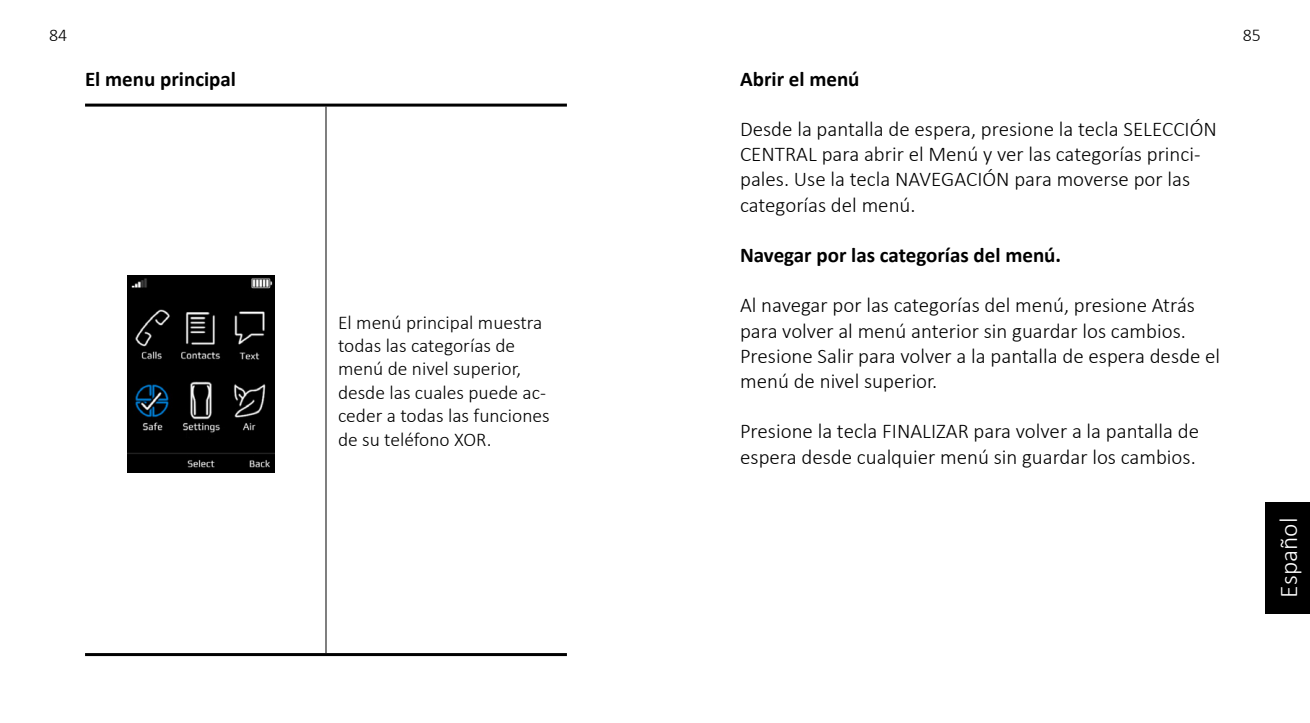
<style>
.page{position:relative;width:1310px;height:723px;background:#fff}
.page>*{position:absolute;margin:0;border:0;box-sizing:border-box;transform-origin:0 0}
.t1{font:300 25.5px "Calibri";color:#fff}
.t2{font:300 21px/25.2px "Calibri";color:#000}
.t3{font:700 21px "Calibri";color:#000}
.t4{font:300 19.5px/23.4px "Calibri";color:#000}
.t5{font:300 18px "Calibri";color:#000}
</style>
<div class="page">
<hr style="left:85px;top:104px;width:241px;height:3px;background:#000">
<hr style="left:326px;top:104px;width:241px;height:3px;background:#000">
<hr style="left:325px;top:107px;width:1px;height:546px;background:#000">
<hr style="left:85px;top:653px;width:241px;height:3px;background:#000">
<hr style="left:326px;top:653px;width:241px;height:3px;background:#000">
<img style="left:128px;top:276px;width:147px;height:196px">
<div style="left:1265px;top:502px;width:45px;height:111px;background:#000"></div>
<p class="t5" style="left:49px;top:23px;width:20px">84</p>
<p class="t3" style="left:85px;top:64px;width:153px">El menu principal</p>
<p class="t4" style="left:338px;top:310px;width:213px">El menú principal muestra todas las categorías de menú de nivel superior, desde las cuales puede ac&shy;ceder a todas las funciones de su teléfono XOR.</p>
<p class="t3" style="left:740px;top:64px;width:121px">Abrir el menú</p>
<p class="t2" style="left:740px;top:116px;width:478px">Desde la pantalla de espera, presione la tecla SELECCIÓN CENTRAL para abrir el Menú y ver las categorías princi&shy;pales. Use la tecla NAVEGACIÓN para moverse por las categorías del menú.</p>
<p class="t3" style="left:740px;top:240px;width:323px">Navegar por las categorías del menú.</p>
<p class="t2" style="left:740px;top:293px;width:482px">Al navegar por las categorías del menú, presione Atrás para volver al menú anterior sin guardar los cambios.<br>Presione Salir para volver a la pantalla de espera desde el menú de nivel superior.</p>
<p class="t2" style="left:740px;top:419px;width:460px">Presione la tecla FINALIZAR para volver a la pantalla de espera desde cualquier menú sin guardar los cambios.</p>
<p class="t5" style="left:1242px;top:23px;width:20px">85</p>
<p class="t1" style="left:1273px;top:597px;width:81px;rotate:-90deg">Español</p>
</div>
